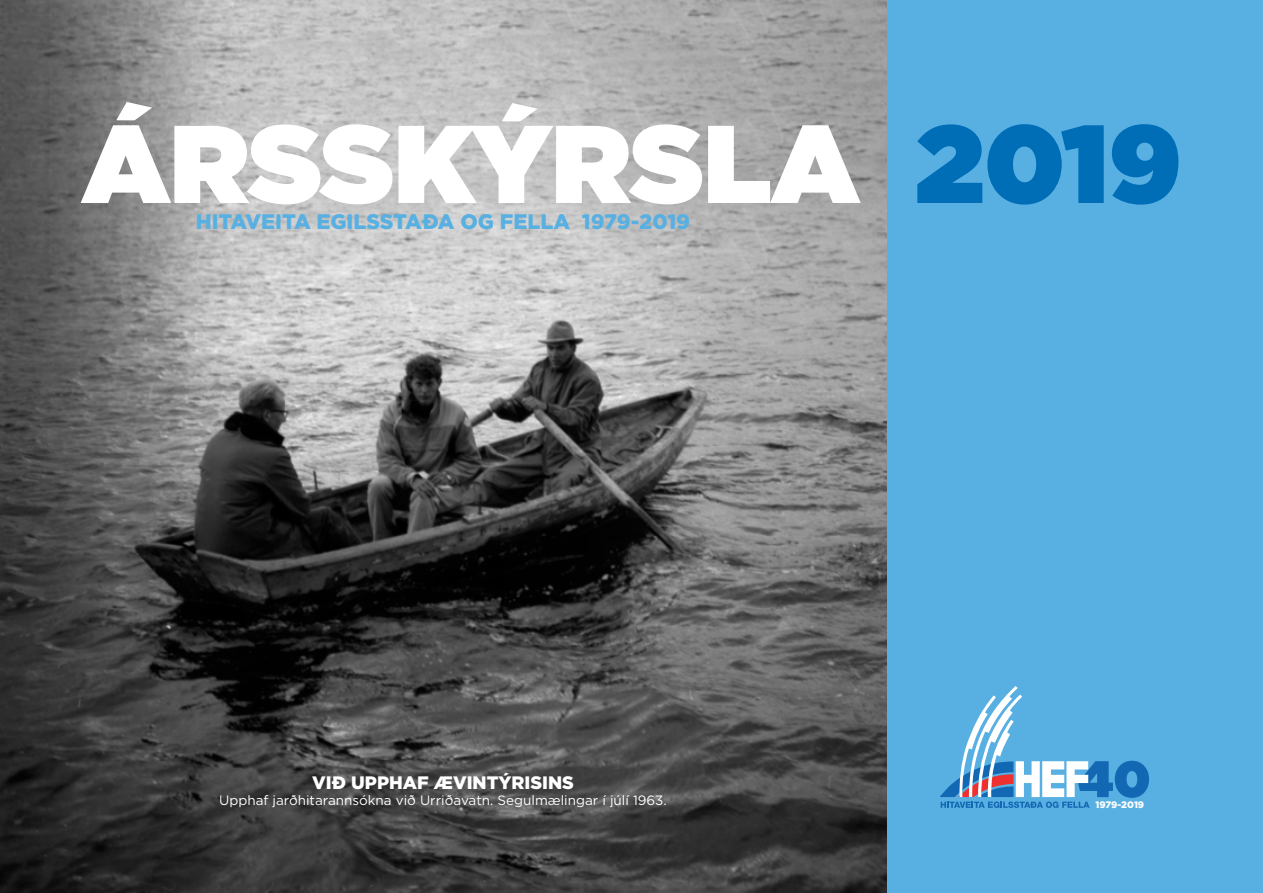
<style>
.page{position:relative;width:1263px;height:893px;background:#58b0e2}
.page>*{position:absolute;margin:0;border:0;box-sizing:border-box;transform-origin:0 0}
.t1{font:900 110.25px "Gotham";color:#fff}
.t2{font:900 51px "Gotham";color:#1268b3}
.t3{font:900 21px "Gotham";color:#58b0e2}
.t4{font:900 18px "Gotham";color:#fff}
.t5{font:13.5px "Gotham";color:#fff}
.t6{font:900 9.45px "Gotham";letter-spacing:-.005em;color:#fff}
.s1{color:#006eb7}
</style>
<div class="page">
<img style="left:0;top:0;width:886px;height:893px">
<svg style="left:940px;top:686px;width:149px;height:122px"></svg>
<h1 class="t1" style="left:82px;top:85px;width:1101px">ÁRSSKÝRSLA <span class="s1">2019</span></h1>
<h3 class="t3" style="left:196px;top:207px;width:496px">HITAVEITA EGILSSTAÐA OG FELLA 1979-2019</h3>
<h3 class="t4" style="left:312px;top:770px;width:263px">VIÐ UPPHAF ÆVINTÝRISINS</h3>
<p class="t5" style="left:219px;top:791px;width:449px">Upphaf jarðhitarannsókna við Urriðavatn. Segulmælingar í júlí 1963.</p>
<h2 class="t2" style="left:1078px;top:742px;width:74px">40</h2>
<p class="t6" style="left:1095px;top:798px;width:50px">1979-2019</p>
</div>
